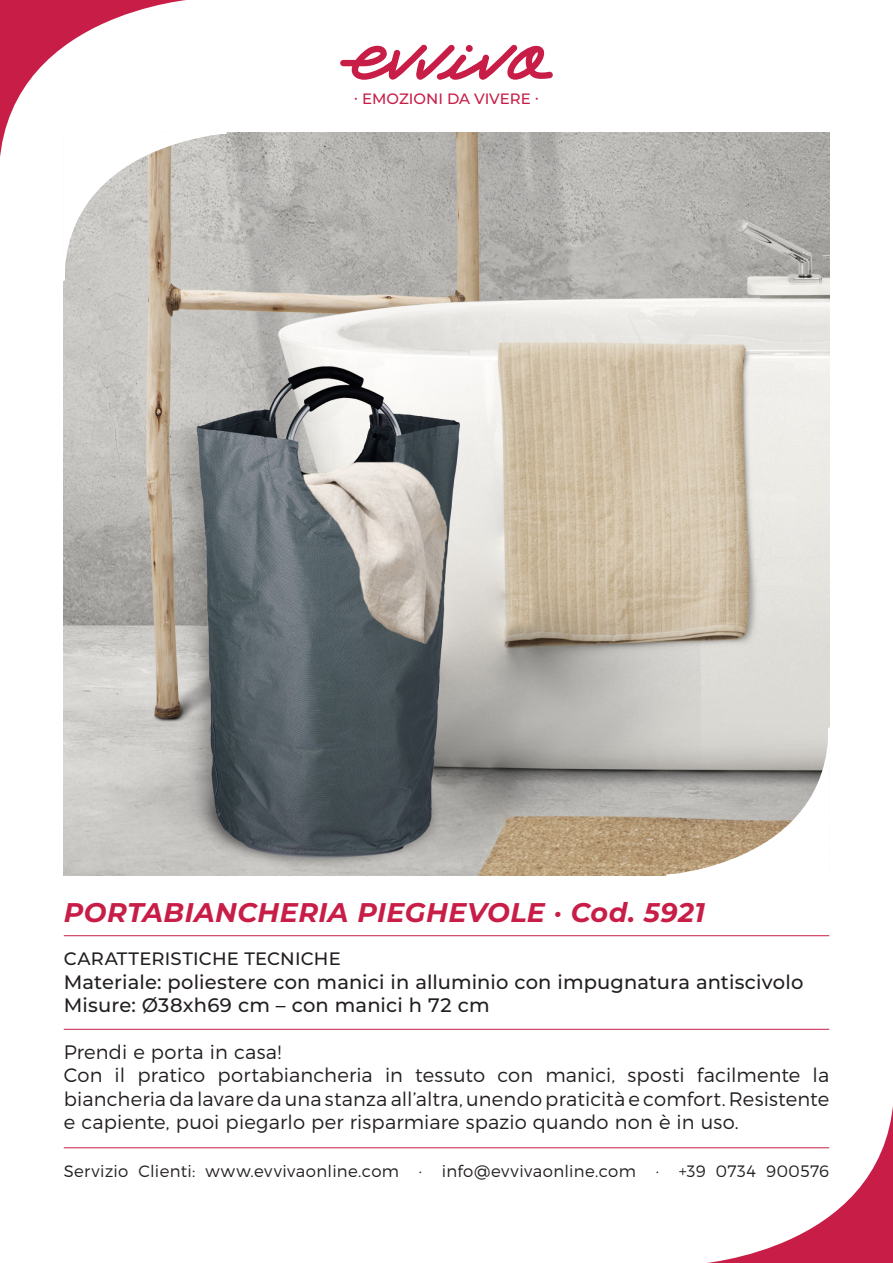
<style>
.page{position:relative;width:893px;height:1263px;background:#fff}
.page>*{position:absolute;margin:0;border:0;box-sizing:border-box;transform-origin:0 0}
.t1{font:italic 700 27px "Montserrat";letter-spacing:.015em;color:#c71d47}
.t2{font:300 19.5px/23.4px "Montserrat";letter-spacing:.005em;color:#231f20}
.t3{font:500 19.5px/23.4px "Montserrat";letter-spacing:.005em;color:#231f20}
.t4{font:500 18px "Montserrat";letter-spacing:.015em;color:#231f20}
.t5{font:300 16.5px "Montserrat";letter-spacing:.025em;color:#231f20}
.t6{font:500 15px "Montserrat";color:#c71d47}
</style>
<div class="page">
<svg style="left:340px;top:45px;width:213px;height:35px"></svg>
<hr style="left:64px;top:1029px;width:765px;height:1px;background:#c71d47">
<hr style="left:64px;top:1147px;width:765px;height:1px;background:#c71d47">
<hr style="left:64px;top:935px;width:765px;height:1px;background:#c71d47">
<img style="left:64px;top:133px;width:765px;height:742px">
<svg style="left:0;top:0;width:228px;height:282px"></svg>
<svg style="left:697px;top:1106px;width:196px;height:157px"></svg>
<svg style="left:665px;top:726px;width:165px;height:150px"></svg>
<p class="t6" style="left:354px;top:88px;width:187px">· EMOZIONI DA VIVERE ·</p>
<h1 class="t1" style="left:64px;top:893px;width:643px">PORTABIANCHERIA PIEGHEVOLE · Cod. 5921</h1>
<p class="t4" style="left:64px;top:946px;width:278px">CARATTERISTICHE TECNICHE</p>
<p class="t3" style="left:64px;top:969px;width:741px">Materiale: poliestere con manici in alluminio con impugnatura antiscivolo<br>Misure: Ø38xh69 cm – con manici h 72 cm</p>
<p class="t2" style="left:64px;top:1040px;width:767px">Prendi e porta in casa!<br>Con il pratico portabiancheria in tessuto con manici, sposti facilmente la biancheria da lavare da una stanza all’altra, unendo praticità e comfort. Resistente e capiente, puoi piegarlo per risparmiare spazio quando non è in uso.</p>
<p class="t5" style="left:64px;top:1161px;width:767px">Servizio Clienti: www.evvivaonline.com · info@evvivaonline.com · +39 0734 900576</p>
</div>
